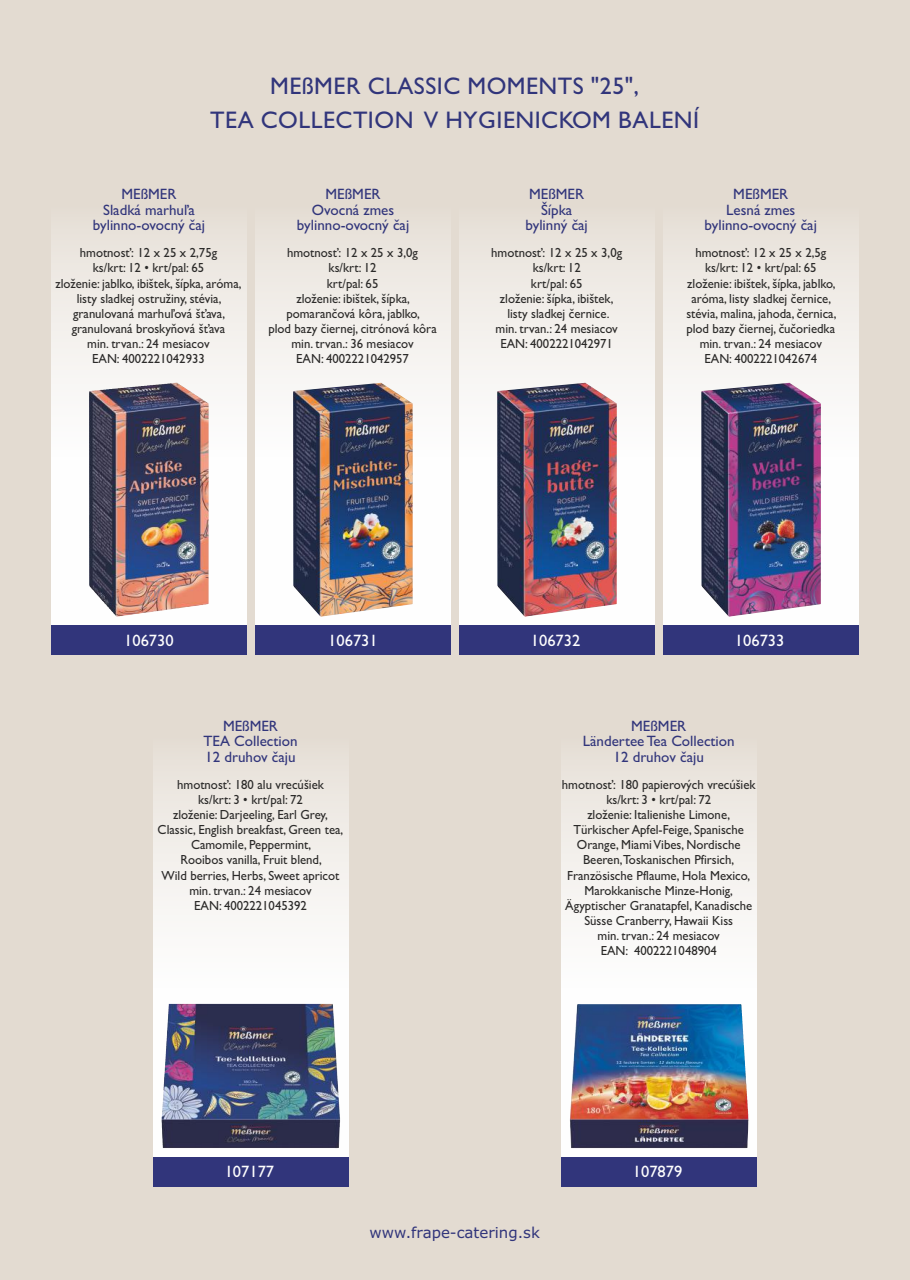
<style>
.page{position:relative;width:910px;height:1280px;background:#e3dbd1}
.page>*{position:absolute;margin:0;border:0;box-sizing:border-box;transform-origin:0 0}
.t1{font:24px/33.5px "Gill Sans";letter-spacing:.02em;color:#31357b;text-align:center}
.t2{font:16.5px "Gill Sans";color:#fefefe}
.t3{font:15px/15.6px "Gill Sans";color:#31357b;text-align:center}
.t4{font:15px "Verdana";color:#31357b}
.t5{font:13.2px/15.1px "Gill Sans";color:#2b2a29;text-align:center;scale:.96 1}
</style>
<div class="page">
<div style="left:153px;top:719px;width:196px;height:438px;background:linear-gradient(to bottom,#e8e2db,#fff)"></div>
<div style="left:153px;top:1157px;width:196px;height:29px;background:#31357b"></div>
<div style="left:561px;top:719px;width:196px;height:438px;background:linear-gradient(to bottom,#e9e2db,#fff)"></div>
<div style="left:561px;top:1157px;width:196px;height:29px;background:#31357b"></div>
<img style="left:161px;top:1004px;width:179px;height:144px">
<img style="left:570px;top:1004px;width:178px;height:144px">
<div style="left:51px;top:187px;width:196px;height:438px;background:linear-gradient(to bottom,#e8e2da,#fff)"></div>
<div style="left:51px;top:625px;width:196px;height:30px;background:#31357b"></div>
<div style="left:663px;top:187px;width:196px;height:438px;background:linear-gradient(to bottom,#e8e2da,#fff)"></div>
<div style="left:663px;top:625px;width:196px;height:30px;background:#31357b"></div>
<div style="left:255px;top:187px;width:196px;height:438px;background:linear-gradient(to bottom,#e8e2da,#fff)"></div>
<div style="left:255px;top:625px;width:196px;height:30px;background:#31357b"></div>
<img style="left:293px;top:383px;width:120px;height:234px">
<div style="left:459px;top:187px;width:196px;height:438px;background:linear-gradient(to bottom,#e8e2da,#fff)"></div>
<div style="left:459px;top:625px;width:196px;height:30px;background:#31357b"></div>
<img style="left:497px;top:383px;width:120px;height:234px">
<img style="left:701px;top:383px;width:120px;height:234px">
<img style="left:89px;top:383px;width:120px;height:234px">
<p class="t1" style="left:210px;top:72px;width:490px">MEßMER CLASSIC MOMENTS "25",<br>TEA COLLECTION V HYGIENICKOM BALENÍ</p>
<p class="t3" style="left:93px;top:188px;width:114px">MEßMER<br>Sladká marhuľa bylinno-ovocný čaj</p>
<p class="t5" style="left:55px;top:247px;width:195px">hmotnosť: 12 x 25 x 2,75g<br>ks/krt: 12 • krt/pal: 65<br>zloženie: jablko, ibištek, šípka, aróma, listy sladkej ostružiny, stévia, granulovaná marhuľová šťava, granulovaná broskyňová šťava<br>min. trvan.: 24 mesiacov<br>EAN: 4002221042933</p>
<p class="t3" style="left:297px;top:188px;width:114px">MEßMER<br>Ovocná zmes bylinno-ovocný čaj</p>
<p class="t5" style="left:268px;top:247px;width:177px">hmotnosť: 12 x 25 x 3,0g<br>ks/krt: 12<br>krt/pal: 65<br>zloženie: ibištek, šípka, pomarančová kôra, jablko,<br>plod bazy čiernej, citrónová kôra min. trvan.: 36 mesiacov<br>EAN: 4002221042957</p>
<p class="t3" style="left:525px;top:188px;width:64px">MEßMER<br>Šípka bylinný čaj</p>
<p class="t5" style="left:491px;top:247px;width:138px">hmotnosť: 12 x 25 x 3,0g ks/krt: 12<br>krt/pal: 65<br>zloženie: šípka, ibištek, listy sladkej černice.<br>min. trvan.: 24 mesiacov<br>EAN: 4002221042971</p>
<p class="t3" style="left:705px;top:188px;width:114px">MEßMER<br>Lesná zmes bylinno-ovocný čaj</p>
<p class="t5" style="left:686px;top:247px;width:158px">hmotnosť: 12 x 25 x 2,5g ks/krt: 12 • krt/pal: 65 zloženie: ibištek, šípka, jablko, aróma, listy sladkej černice, stévia, malina, jahoda, černica, plod bazy čiernej, čučoriedka min. trvan.: 24 mesiacov<br>EAN: 4002221042674</p>
<p class="t2" style="left:124px;top:634px;width:51px">106730</p>
<p class="t2" style="left:328px;top:634px;width:51px">106731</p>
<p class="t2" style="left:531px;top:634px;width:51px">106732</p>
<p class="t2" style="left:735px;top:634px;width:51px">106733</p>
<p class="t3" style="left:203px;top:719px;width:96px">MEßMER<br>TEA Collection<br>12 druhov čaju</p>
<p class="t3" style="left:583px;top:719px;width:153px">MEßMER<br>Ländertee Tea Collection<br>12 druhov čaju</p>
<p class="t5" style="left:158px;top:778px;width:195px">hmotnosť: 180 alu vrecúšiek<br>ks/krt: 3 • krt/pal: 72<br>zloženie: Darjeeling, Earl Grey,<br>Classic, English breakfast, Green tea,<br>Camomile, Peppermint,<br>Rooibos vanilla, Fruit blend,<br>Wild berries, Herbs, Sweet apricot min. trvan.: 24 mesiacov<br>EAN: 4002221045392</p>
<p class="t5" style="left:562px;top:778px;width:203px">hmotnosť: 180 papierových vrecúšiek ks/krt: 3 • krt/pal: 72<br>zloženie: Italienishe Limone,<br>Türkischer Apfel-Feige, Spanische<br>Orange, Miami Vibes, Nordische<br>Beeren,Toskanischen Pfirsich,<br>Französische Pflaume, Hola Mexico,<br>Marokkanische Minze-Honig,<br>Ägyptischer Granatapfel, Kanadische<br>Süsse Cranberry, Hawaii Kiss<br>min. trvan.: 24 mesiacov<br>EAN: 4002221048904</p>
<p class="t2" style="left:225px;top:1166px;width:51px">107177</p>
<p class="t2" style="left:633px;top:1166px;width:51px">107879</p>
<p class="t4" style="left:369px;top:1226px;width:172px">www.frape-catering.sk</p>
</div>
